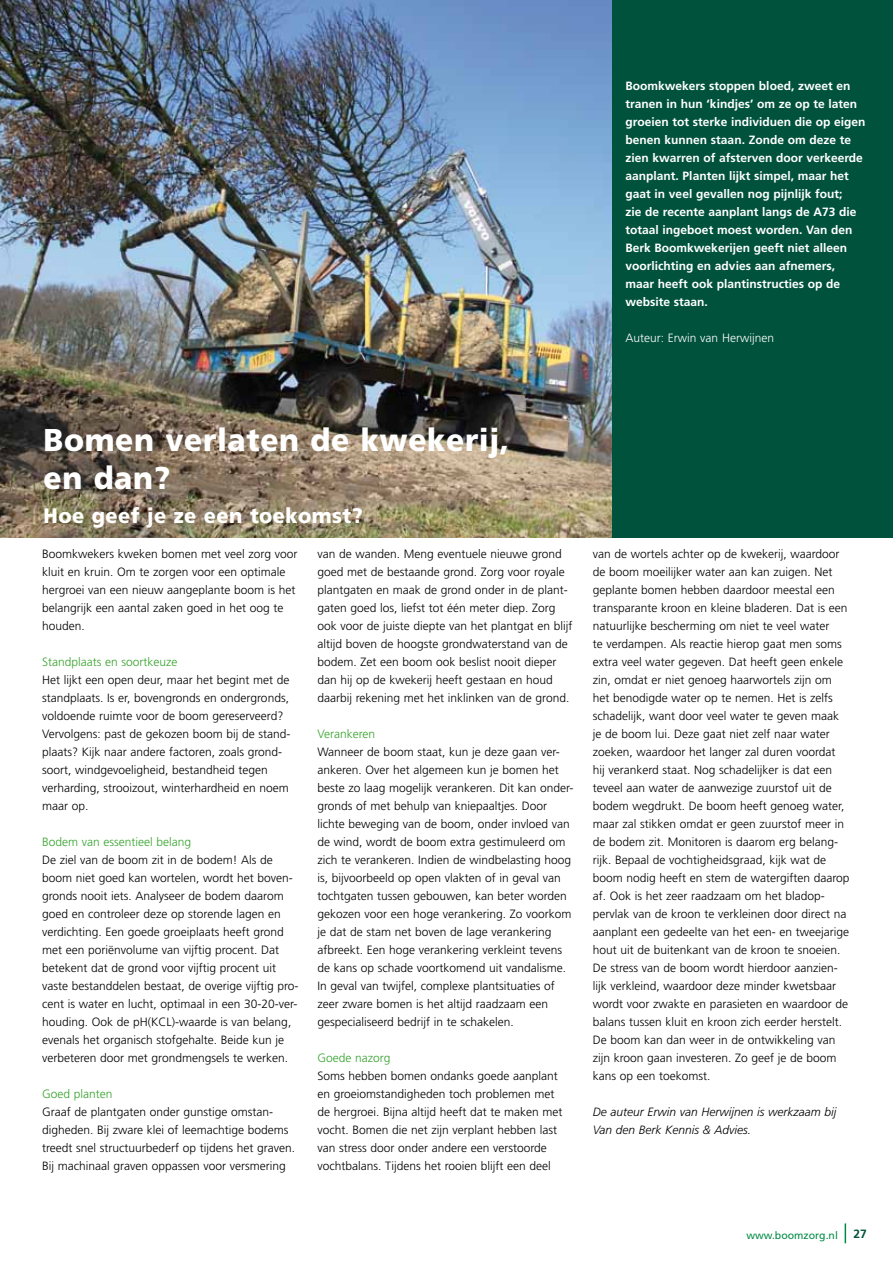
<style>
.page{position:relative;width:893px;height:1263px;background:#fff}
.page>*{position:absolute;margin:0;border:0;box-sizing:border-box;transform-origin:0 0}
.t1{font:900 31.5px/37.8px "Frutiger";letter-spacing:.02em;color:#fff;scale:.95 1}
.t2{font:900 21px "Frutiger";letter-spacing:.02em;color:#fff;scale:.95 1}
.t3{font:300 12px/18px "Frutiger";color:#000}
.t4{font:700 12px/18px "Frutiger";color:#fff}
.t5{font:300 12px "Frutiger";color:#35a32c}
.t6{font:italic 300 12px/18px "Frutiger";color:#000}
.t7{font:300 12px "Frutiger";color:#fff}
.t8{font:700 12px "Frutiger";color:#00523c}
.t9{font:10.5px "Frutiger";color:#008b45}
</style>
<div class="page">
<svg style="left:845px;top:1223px;width:1px;height:20px"></svg>
<img style="left:0;top:0;width:613px;height:538px">
<div style="left:613px;top:0;width:280px;height:538px;background:#00523c"></div>
<p class="t4" style="left:626px;top:77px;width:241px">Boomkwekers stoppen bloed, zweet en tranen in hun ‘kindjes’ om ze op te laten groeien tot sterke individuen die op eigen benen kunnen staan. Zonde om deze te zien kwarren of afsterven door verkeerde aanplant. Planten lijkt simpel, maar het gaat in veel gevallen nog pijnlijk fout;<br>zie de recente aanplant langs de A73 die totaal ingeboet moest worden. Van den Berk Boomkwekerijen geeft niet alleen voorlichting en advies aan afnemers, maar heeft ook plantinstructies op de website staan.</p>
<p class="t7" style="left:626px;top:331px;width:150px">Auteur: Erwin van Herwijnen</p>
<h1 class="t1" style="left:44px;top:420px;width:492px">Bomen verlaten de kwekerij, en dan?</h1>
<h2 class="t2" style="left:44px;top:503px;width:338px">Hoe geef je ze een toekomst?</h2>
<p class="t3" style="left:42px;top:545px;width:257px">Boomkwekers kweken bomen met veel zorg voor kluit en kruin. Om te zorgen voor een optimale hergroei van een nieuw aangeplante boom is het belangrijk een aantal zaken goed in het oog te houden.</p>
<p class="t5" style="left:42px;top:655px;width:137px">Standplaats en soortkeuze</p>
<p class="t3" style="left:42px;top:671px;width:250px">Het lijkt een open deur, maar het begint met de standplaats. Is er, bovengronds en ondergronds, voldoende ruimte voor de boom gereserveerd?<br>Vervolgens: past de gekozen boom bij de stand&shy;plaats? Kijk naar andere factoren, zoals grond&shy;soort, windgevoeligheid, bestandheid tegen verharding, strooizout, winterhardheid en noem maar op.</p>
<p class="t5" style="left:42px;top:835px;width:151px">Bodem van essentieel belang</p>
<p class="t3" style="left:42px;top:851px;width:258px">De ziel van de boom zit in de bodem! Als de boom niet goed kan wortelen, wordt het boven&shy;gronds nooit iets. Analyseer de bodem daarom goed en controleer deze op storende lagen en verdichting. Een goede groeiplaats heeft grond met een poriënvolume van vijftig procent. Dat betekent dat de grond voor vijftig procent uit vaste bestanddelen bestaat, de overige vijftig pro&shy;cent is water en lucht, optimaal in een 30-20-ver&shy;houding. Ook de pH(KCL)-waarde is van belang, evenals het organisch stofgehalte. Beide kun je verbeteren door met grondmengsels te werken.</p>
<p class="t5" style="left:42px;top:1087px;width:72px">Goed planten</p>
<p class="t3" style="left:42px;top:1103px;width:255px">Graaf de plantgaten onder gunstige omstan&shy;digheden. Bij zware klei of leemachtige bodems treedt snel structuurbederf op tijdens het graven.<br>Bij machinaal graven oppassen voor versmering</p>
<p class="t3" style="left:317px;top:545px;width:257px">van de wanden. Meng eventuele nieuwe grond goed met de bestaande grond. Zorg voor royale plantgaten en maak de grond onder in de plant&shy;gaten goed los, liefst tot één meter diep. Zorg ook voor de juiste diepte van het plantgat en blijf altijd boven de hoogste grondwaterstand van de bodem. Zet een boom ook beslist nooit dieper dan hij op de kwekerij heeft gestaan en houd daarbij rekening met het inklinken van de grond.</p>
<p class="t5" style="left:317px;top:727px;width:59px">Verankeren</p>
<p class="t3" style="left:317px;top:743px;width:258px">Wanneer de boom staat, kun je deze gaan ver&shy;ankeren. Over het algemeen kun je bomen het beste zo laag mogelijk verankeren. Dit kan onder&shy;gronds of met behulp van kniepaaltjes. Door lichte beweging van de boom, onder invloed van de wind, wordt de boom extra gestimuleerd om zich te verankeren. Indien de windbelasting hoog is, bijvoorbeeld op open vlakten of in geval van tochtgaten tussen gebouwen, kan beter worden gekozen voor een hoge verankering. Zo voorkom je dat de stam net boven de lage verankering afbreekt. Een hoge verankering verkleint tevens de kans op schade voortkomend uit vandalisme.<br>In geval van twijfel, complexe plantsituaties of zeer zware bomen is het altijd raadzaam een gespecialiseerd bedrijf in te schakelen.</p>
<p class="t5" style="left:317px;top:1051px;width:75px">Goede nazorg</p>
<p class="t3" style="left:317px;top:1067px;width:247px">Soms hebben bomen ondanks goede aanplant en groeiomstandigheden toch problemen met de hergroei. Bijna altijd heeft dat te maken met vocht. Bomen die net zijn verplant hebben last van stress door onder andere een verstoorde vochtbalans. Tijdens het rooien blijft een deel</p>
<p class="t3" style="left:593px;top:545px;width:258px">van de wortels achter op de kwekerij, waardoor de boom moeilijker water aan kan zuigen. Net geplante bomen hebben daardoor meestal een transparante kroon en kleine bladeren. Dat is een natuurlijke bescherming om niet te veel water<br>te verdampen. Als reactie hierop gaat men soms extra veel water gegeven. Dat heeft geen enkele zin, omdat er niet genoeg haarwortels zijn om het benodigde water op te nemen. Het is zelfs schadelijk, want door veel water te geven maak je de boom lui. Deze gaat niet zelf naar water zoeken, waardoor het langer zal duren voordat hij verankerd staat. Nog schadelijker is dat een teveel aan water de aanwezige zuurstof uit de bodem wegdrukt. De boom heeft genoeg water, maar zal stikken omdat er geen zuurstof meer in de bodem zit. Monitoren is daarom erg belang&shy;rijk. Bepaal de vochtigheidsgraad, kijk wat de boom nodig heeft en stem de watergiften daarop af. Ook is het zeer raadzaam om het bladop&shy;pervlak van de kroon te verkleinen door direct na aanplant een gedeelte van het een- en tweejarige hout uit de buitenkant van de kroon te snoeien.<br>De stress van de boom wordt hierdoor aanzien&shy;lijk verkleind, waardoor deze minder kwetsbaar wordt voor zwakte en parasieten en waardoor de balans tussen kluit en kroon zich eerder herstelt.<br>De boom kan dan weer in de ontwikkeling van zijn kroon gaan investeren. Zo geef je de boom kans op een toekomst.</p>
<p class="t6" style="left:593px;top:1103px;width:245px">De auteur Erwin van Herwijnen is werkzaam bij<br>Van den Berk Kennis &amp; Advies.</p>
<p class="t9" style="left:746px;top:1229px;width:93px">www.boomzorg.nl</p>
<p class="t8" style="left:853px;top:1227px;width:15px">27</p>
</div>
